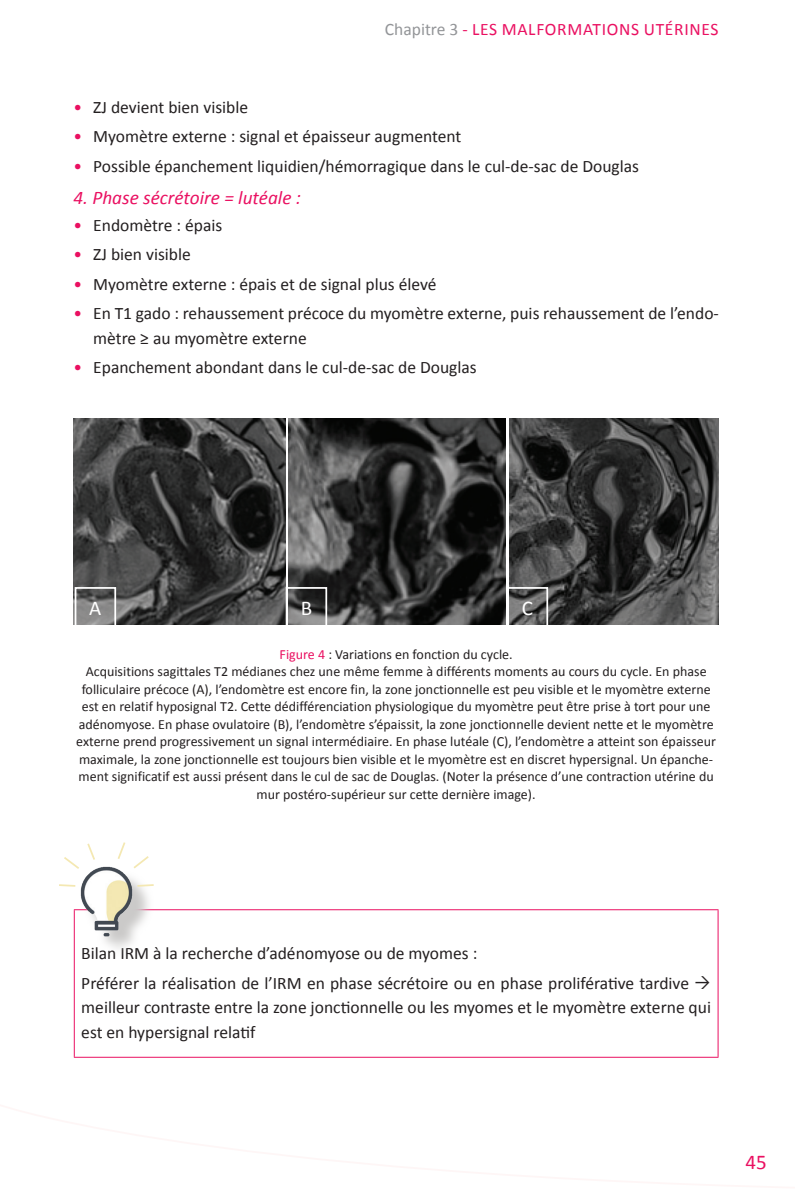
<style>
.page{position:relative;width:795px;height:1192px;background:#fff}
.page>*{position:absolute;margin:0;border:0;box-sizing:border-box;transform-origin:0 0}
.t1{font:21px "Calibri";color:#fff}
.t2{font:21px "Calibri";color:#ea1061}
.t3{font:italic 19.25px "Calibri";color:#ea1061}
.t4{font:17.5px/24.5px "Calibri";color:#231f20}
.t5{font:17.5px "Calibri";letter-spacing:.04em;color:#ea1061}
.t6{font:14px/17.5px "Calibri";color:#231f20;text-align:center}
.s1{color:#939598}
.s2{color:#ea1061}
</style>
<div class="page">
<img style="left:73px;top:418px;width:212px;height:207px">
<img style="left:288px;top:418px;width:217px;height:207px">
<div style="left:75px;top:587px;width:41px;height:39px;border:2px solid #fff"></div>
<div style="left:285px;top:587px;width:42px;height:39px;border:2px solid #fff"></div>
<img style="left:509px;top:418px;width:209px;height:207px">
<div style="left:506px;top:587px;width:42px;height:39px;border:2px solid #fff"></div>
<hr style="left:74px;top:909px;width:644px;height:1px;background:#ea1061">
<hr style="left:74px;top:910px;width:1px;height:146px;background:#ea1061">
<hr style="left:717px;top:910px;width:1px;height:146px;background:#ea1061">
<hr style="left:74px;top:1056px;width:644px;height:1px;background:#ea1061">
<svg style="left:104px;top:892px;width:50px;height:57px"></svg>
<img style="left:73px;top:866px;width:72px;height:73px">
<svg style="left:64px;top:843px;width:32px;height:27px"></svg>
<svg style="left:59px;top:883px;width:18px;height:4px"></svg>
<svg style="left:116px;top:842px;width:33px;height:28px"></svg>
<svg style="left:135px;top:883px;width:19px;height:4px"></svg>
<p class="t5" style="left:385px;top:18px;width:335px"><span class="s1">Chapitre 3</span> - lES MALFORMATIONS UTÉRINES</p>
<p class="t4" style="left:73px;top:95px;width:176px"><span class="s2">•</span> ZJ devient bien visible</p>
<p class="t4" style="left:73px;top:124px;width:389px"><span class="s2">•</span> Myomètre externe : signal et épaisseur augmentent</p>
<p class="t4" style="left:73px;top:154px;width:567px"><span class="s2">•</span> Possible épanchement liquidien/hémorragique dans le cul-de-sac de Douglas</p>
<h2 class="t3" style="left:73px;top:184px;width:229px">4. Phase sécrétoire = lutéale :</h2>
<p class="t4" style="left:73px;top:213px;width:150px"><span class="s2">•</span> Endomètre : épais</p>
<p class="t4" style="left:73px;top:242px;width:119px"><span class="s2">•</span> ZJ bien visible</p>
<p class="t4" style="left:73px;top:272px;width:364px"><span class="s2">•</span> Myomètre externe : épais et de signal plus élevé</p>
<p class="t4" style="left:93px;top:301px;width:627px;text-indent:-20px"><span class="s2">•</span> En T1 gado : rehaussement précoce du myomètre externe, puis rehaussement de l’endo&shy;mètre ≥ au myomètre externe</p>
<p class="t4" style="left:73px;top:355px;width:404px"><span class="s2">•</span> Epanchement abondant dans le cul-de-sac de Douglas</p>
<h1 class="t1" style="left:89px;top:594px;width:12px">a</h1>
<h1 class="t1" style="left:300px;top:594px;width:13px">B</h1>
<h1 class="t1" style="left:521px;top:594px;width:10px">c</h1>
<p class="t6" style="left:76px;top:645px;width:641px"><span class="s2">Figure 4</span> : Variations en fonction du cycle.<br>Acquisitions sagittales T2 médianes chez une même femme à différents moments au cours du cycle. En phase folliculaire précoce (A), l’endomètre est encore fin, la zone jonctionnelle est peu visible et le myomètre externe est en relatif hyposignal T2. Cette dédifférenciation physiologique du myomètre peut être prise à tort pour une adénomyose. En phase ovulatoire (B), l’endomètre s’épaissit, la zone jonctionnelle devient nette et le myomètre externe prend progressivement un signal intermédiaire. En phase lutéale (C), l’endomètre a atteint son épaisseur maximale, la zone jonctionnelle est toujours bien visible et le myomètre est en discret hypersignal. Un épanche&shy;ment significatif est aussi présent dans le cul de sac de Douglas. (Noter la présence d’une contraction utérine du mur postéro-supérieur sur cette dernière image).</p>
<p class="t4" style="left:81px;top:938px;width:609px;line-height:29.4px">Bilan IRM à la recherche d’adénomyose ou de myomes :<br>Préférer la réalisation de l’IRM en phase sécrétoire ou en phase proliférative tardive</p>
<p class="t4" style="left:81px;top:995px;width:631px">meilleur contraste entre la zone jonctionnelle ou les myomes et le myomètre externe qui est en hypersignal relatif</p>
<h1 class="t2" style="left:745px;top:1148px;width:23px">45</h1>
</div>
